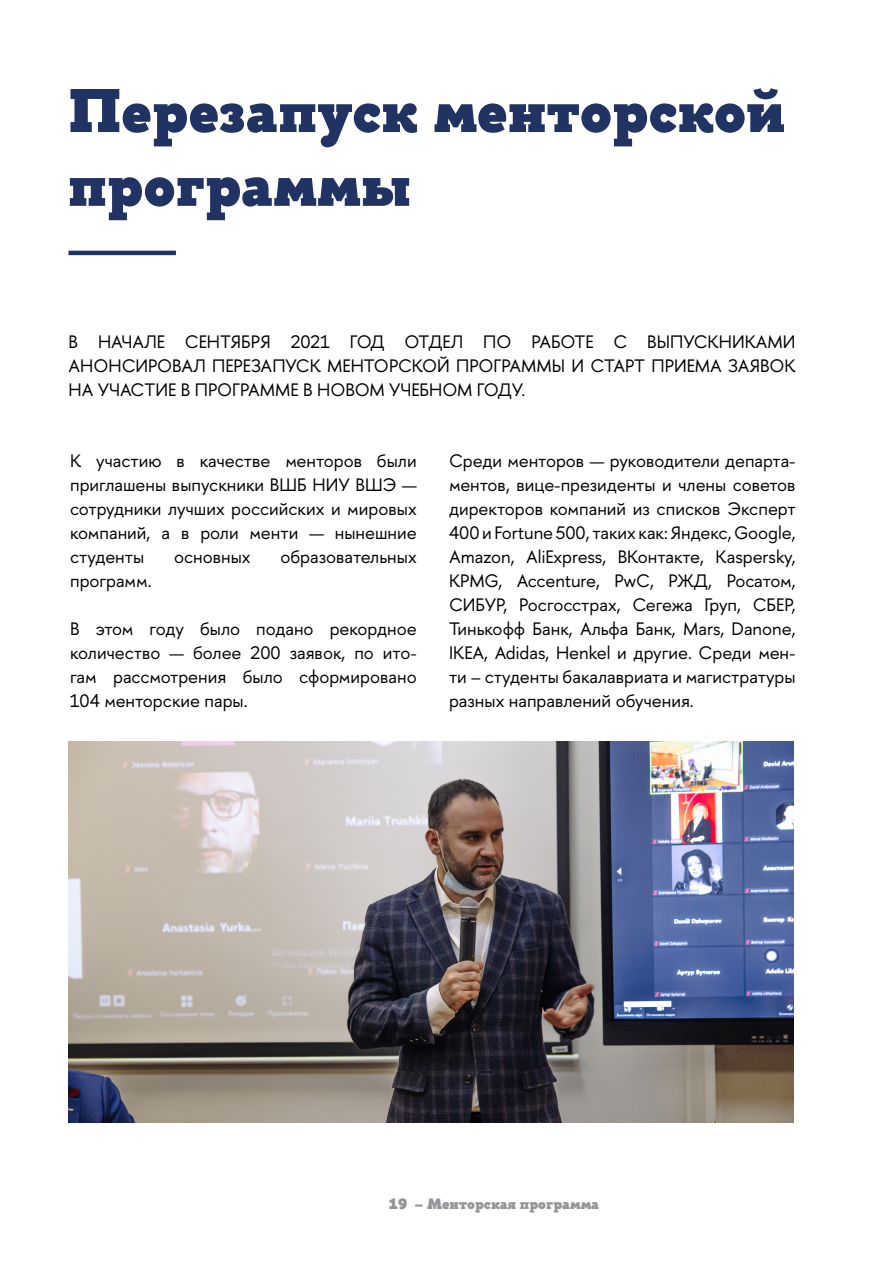
<style>
.page{position:relative;width:893px;height:1263px;background:#fff}
.page>*{position:absolute;margin:0;border:0;box-sizing:border-box;transform-origin:0 0}
.t1{font:900 61.5px/73.8px "HSE Slab";color:#213362}
.t2{font:18px/24px "HSE Sans";color:#000;text-align:justify}
.t3{font:900 15px "HSE Slab";color:#939598}
</style>
<div class="page">
<hr style="left:68px;top:251px;width:108px;height:4px;background:#213362">
<img style="left:68px;top:742px;width:725px;height:381px">
<h1 class="t1" style="left:68px;top:74px;width:719px">Перезапуск менторской программы</h1>
<p class="t2" style="left:68px;top:330px;width:729px">В НАЧАЛЕ СЕНТЯБРЯ 2021 ГОД ОТДЕЛ ПО РАБОТЕ С ВЫПУСКНИКАМИ АНОНСИРОВАЛ ПЕРЕЗАПУСК МЕНТОРСКОЙ ПРОГРАММЫ И СТАРТ ПРИЕМА ЗАЯВОК НА УЧАСТИЕ В ПРОГРАММЕ В НОВОМ УЧЕБНОМ ГОДУ.</p>
<p class="t2" style="left:70px;top:449px;width:348px">К участию в качестве менторов были приглашены выпускники ВШБ НИУ ВШЭ — сотрудники лучших российских и мировых компаний, а в роли менти — нынешние студенты</p>
<p class="t2" style="left:174px;top:545px;width:78px">основных</p>
<p class="t2" style="left:280px;top:545px;width:138px">образовательных</p>
<p class="t2" style="left:70px;top:569px;width:83px">программ.</p>
<p class="t2" style="left:70px;top:617px;width:348px">В этом году было подано рекордное количество — более 200 заявок, по ито&shy;гам рассмотрения было сформировано 104 менторские пары.</p>
<p class="t2" style="left:449px;top:449px;width:348px">Среди менторов — руководители департа&shy;ментов, вице-президенты и члены советов директоров компаний из списков Эксперт 400 и Fortune 500, таких как: Яндекс, Google, Amazon, AliExpress, ВКонтакте, Kaspersky, KPMG, Accenture, PwC, РЖД, Росатом, СИБУР, Росгосстрах, Сегежа Груп, СБЕР, Тинькофф Банк, Альфа Банк, Mars, Danone, IKEA, Adidas, Henkel и другие. Среди мен&shy;ти – студенты бакалавриата и магистратуры разных направлений обучения.</p>
<p class="t3" style="left:389px;top:1194px;width:212px">19 – Менторская программа</p>
</div>
